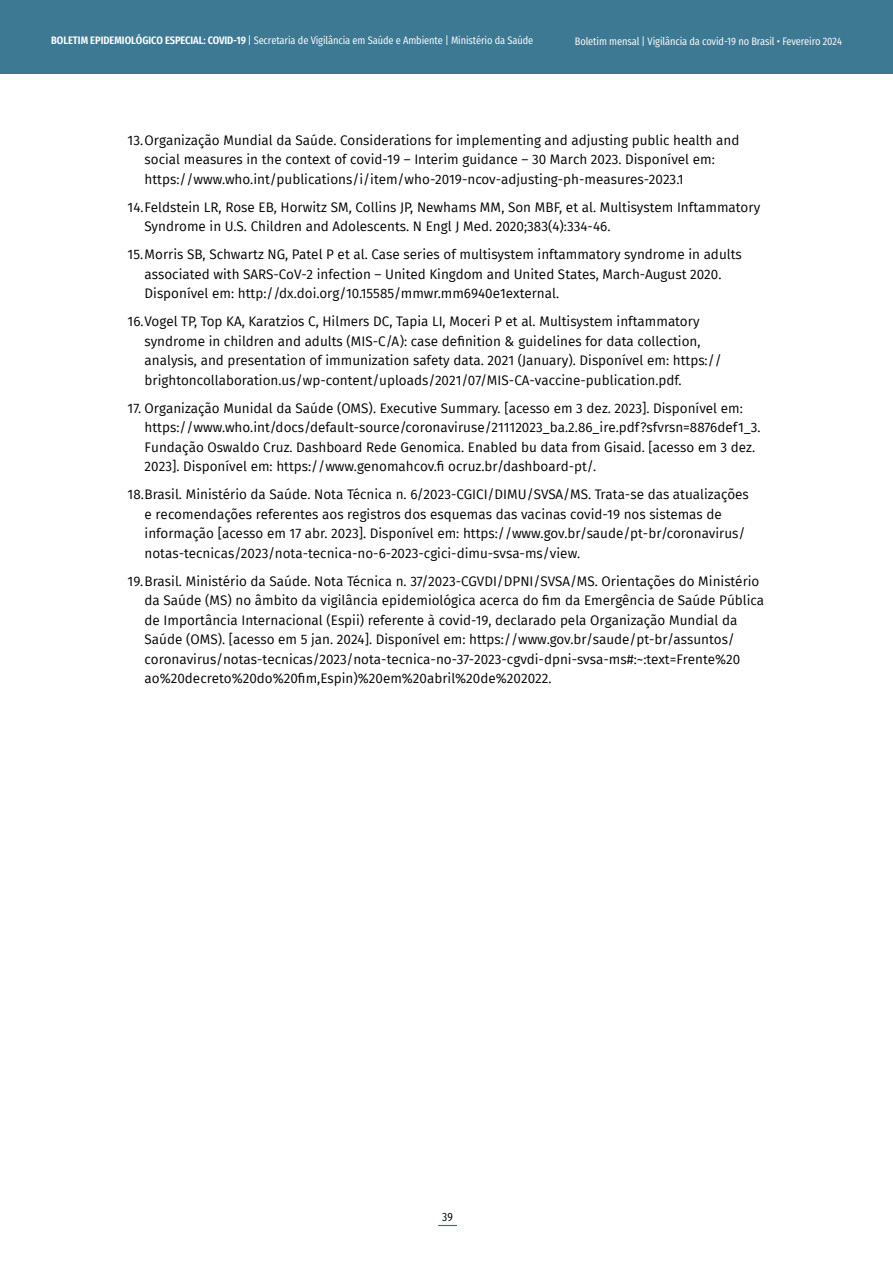
<style>
.page{position:relative;width:893px;height:1263px;background:#fff}
.page>*{position:absolute;margin:0;border:0;box-sizing:border-box;transform-origin:0 0}
.t1{font:13.5px/19.5px "Fira Sans";color:#000}
.t2{font:12px "Fira Sans Condensed";color:#000}
.t3{font:10.8px "Fira Sans Condensed";letter-spacing:-.01em;color:#fff}
.s1{font-weight:600}
.s2{font-style:inherit}
</style>
<div class="page">
<div style="left:0;top:0;width:893px;height:74px;background:#3e7994"></div>
<svg style="left:438px;top:1225px;width:19px;height:1px"></svg>
<p class="t3" style="left:51px;top:30px;width:484px"><span class="s1">BOLETIM EPIDEMIOLÓGICO ESPECIAL: COVID-19</span> <span class="s2">|</span> Secretaria de Vigilância em Saúde e Ambiente | Ministério da Saúde</p>
<p class="t3" style="left:575px;top:31px;width:269px">Boletim mensal | Vigilância da covid-19 no Brasil • Fevereiro 2024</p>
<p class="t1" style="left:145px;top:130px;width:596px;text-indent:-17px">13.Organização Mundial da Saúde. Considerations for implementing and adjusting public health and social measures in the context of covid-19 – Interim guidance – 30 March 2023. Disponível em: https://www.who.int/publications/i/item/who-2019-ncov-adjusting-ph-measures-2023.1</p>
<p class="t1" style="left:145px;top:197px;width:617px;text-indent:-17px">14.Feldstein LR, Rose EB, Horwitz SM, Collins JP, Newhams MM, Son MBF, et al. Multisystem Inftammatory<br>Syndrome in U.S. Children and Adolescents. N Engl J Med. 2020;383(4):334-46.</p>
<p class="t1" style="left:145px;top:244px;width:599px;text-indent:-17px">15.Morris SB, Schwartz NG, Patel P et al. Case series of multisystem inftammatory syndrome in adults associated with SARS-CoV-2 infection – United Kingdom and United States, March-August 2020.<br>Disponível em: http://dx.doi.org/10.15585/mmwr.mm6940e1external.</p>
<p class="t1" style="left:145px;top:311px;width:579px;text-indent:-17px">16.Vogel TP, Top KA, Karatzios C, Hilmers DC, Tapia LI, Moceri P et al. Multisystem inftammatory syndrome in children and adults (MIS-C/A): case definition &amp; guidelines for data collection, analysis, and presentation of immunization safety data. 2021 (January). Disponível em: https:// brightoncollaboration.us/wp-content/uploads/2021/07/MIS-CA-vaccine-publication.pdf.</p>
<p class="t1" style="left:145px;top:398px;width:618px;text-indent:-17px">17. Organização Munidal da Saúde (OMS). Executive Summary. [acesso em 3 dez. 2023]. Disponível em: https://www.who.int/docs/default-source/coronaviruse/21112023_ba.2.86_ire.pdf?sfvrsn=8876def1_3.<br>Fundação Oswaldo Cruz. Dashboard Rede Genomica. Enabled bu data from Gisaid. [acesso em 3 dez.<br>2023]. Disponível em: https://www.genomahcov.fi ocruz.br/dashboard-pt/.</p>
<p class="t1" style="left:145px;top:484px;width:606px;text-indent:-17px">18.Brasil. Ministério da Saúde. Nota Técnica n. 6/2023-CGICI/DIMU/SVSA/MS. Trata-se das atualizações e recomendações referentes aos registros dos esquemas das vacinas covid-19 nos sistemas de informação [acesso em 17 abr. 2023]. Disponível em: https://www.gov.br/saude/pt-br/coronavirus/ notas-tecnicas/2023/nota-tecnica-no-6-2023-cgici-dimu-svsa-ms/view.</p>
<p class="t1" style="left:145px;top:571px;width:621px;text-indent:-17px">19.Brasil. Ministério da Saúde. Nota Técnica n. 37/2023-CGVDI/DPNI/SVSA/MS. Orientações do Ministério da Saúde (MS) no âmbito da vigilância epidemiológica acerca do fim da Emergência de Saúde Pública de Importância Internacional (Espii) referente à covid-19, declarado pela Organização Mundial da Saúde (OMS). [acesso em 5 jan. 2024]. Disponível em: https://www.gov.br/saude/pt-br/assuntos/ coronavirus/notas-tecnicas/2023/nota-tecnica-no-37-2023-cgvdi-dpni-svsa-ms#:~:text=Frente%20 ao%20decreto%20do%20fim,Espin)%20em%20abril%20de%202022.</p>
<p class="t2" style="left:442px;top:1205px;width:12px">39</p>
</div>
